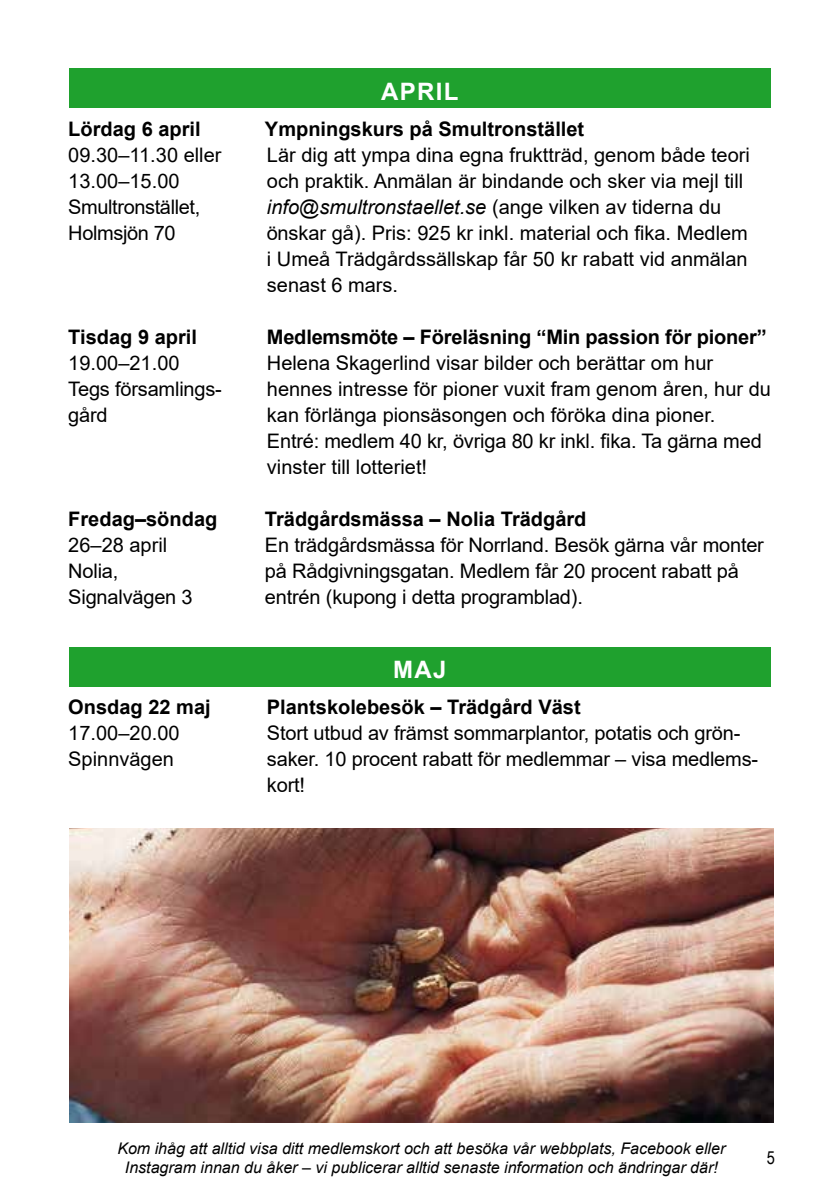
<style>
.page{position:relative;width:840px;height:1191px;background:#fff}
.page>*{position:absolute;margin:0;border:0;box-sizing:border-box;transform-origin:0 0}
.t1{font:700 24px "Arial";letter-spacing:.055em;color:#fff}
.t2{font:20px/26px "Arial";color:#000}
.t3{font:700 20px "Arial";color:#000}
.t4{font:italic 20px "Arial";color:#000}
.t5{font:20px "Arial";letter-spacing:-.02em;color:#000}
.t6{font:18px "Arial Narrow";color:#000}
.t7{font:italic 16px/19.2px "Arial";color:#000;text-align:center}
.s1{font-style:normal}
</style>
<div class="page">
<div style="left:69px;top:69px;width:701px;height:39px;background:#1fa12e"></div>
<div style="left:69px;top:647px;width:701px;height:39px;background:#1fa12e"></div>
<img style="left:69px;top:828px;width:703px;height:295px">
<p class="t1" style="left:381px;top:75px;width:79px">APRIL</p>
<p class="t3" style="left:68px;top:114px;width:134px">Lördag 6 april</p>
<p class="t3" style="left:265px;top:114px;width:320px">Ympningskurs på Smultronstället</p>
<p class="t2" style="left:68px;top:141px;width:155px">09.30–11.30 eller</p>
<p class="t2" style="left:267px;top:141px;width:484px">Lär dig att ympa dina egna fruktträd, genom både teori</p>
<p class="t2" style="left:68px;top:167px;width:113px">13.00–15.00</p>
<p class="t2" style="left:267px;top:167px;width:477px">och praktik. Anmälan är bindande och sker via mejl till</p>
<p class="t5" style="left:68px;top:193px;width:133px">Smultronstället,</p>
<p class="t4" style="left:267px;top:194px;width:455px">info@smultronstaellet.se <span class="s1">(ange vilken av tiderna du</span></p>
<p class="t5" style="left:68px;top:219px;width:109px">Holmsjön 70</p>
<p class="t2" style="left:267px;top:219px;width:482px;text-align:justify">önskar gå). Pris: 925 kr inkl. material och fika. Medlem i Umeå Trädgårdssällskap får 50 kr rabatt vid anmälan senast 6 mars.</p>
<p class="t3" style="left:68px;top:322px;width:130px">Tisdag 9 april</p>
<p class="t3" style="left:267px;top:322px;width:501px">Medlemsmöte – Föreläsning “Min passion för pioner”</p>
<p class="t2" style="left:68px;top:349px;width:113px">19.00–21.00</p>
<p class="t2" style="left:267px;top:349px;width:447px">Helena Skagerlind visar bilder och berättar om hur</p>
<p class="t2" style="left:68px;top:375px;width:155px">Tegs församlings-</p>
<p class="t2" style="left:267px;top:375px;width:505px">hennes intresse för pioner vuxit fram genom åren, hur du</p>
<p class="t2" style="left:68px;top:401px;width:41px">gård</p>
<p class="t2" style="left:267px;top:401px;width:496px">kan förlänga pionsäsongen och föröka dina pioner.<br>Entré: medlem 40 kr, övriga 80 kr inkl. fika. Ta gärna med vinster till lotteriet!</p>
<p class="t3" style="left:68px;top:504px;width:150px">Fredag–söndag</p>
<p class="t3" style="left:265px;top:504px;width:323px">Trädgårdsmässa – Nolia Trädgård</p>
<p class="t2" style="left:68px;top:531px;width:100px">26–28 april</p>
<p class="t2" style="left:265px;top:531px;width:500px">En trädgårdsmässa för Norrland. Besök gärna vår monter</p>
<p class="t2" style="left:68px;top:557px;width:52px">Nolia,</p>
<p class="t2" style="left:265px;top:557px;width:475px">på Rådgivningsgatan. Medlem får 20 procent rabatt på</p>
<p class="t2" style="left:68px;top:583px;width:126px">Signalvägen 3</p>
<p class="t2" style="left:265px;top:583px;width:319px">entrén (kupong i detta programblad).</p>
<p class="t1" style="left:393px;top:653px;width:55px">MAJ</p>
<p class="t3" style="left:68px;top:693px;width:144px">Onsdag 22 maj</p>
<p class="t3" style="left:267px;top:693px;width:315px">Plantskolebesök – Trädgård Väst</p>
<p class="t2" style="left:68px;top:720px;width:113px">17.00–20.00</p>
<p class="t2" style="left:267px;top:720px;width:474px">Stort utbud av främst sommarplantor, potatis och grön-</p>
<p class="t2" style="left:68px;top:746px;width:107px">Spinnvägen</p>
<p class="t2" style="left:267px;top:746px;width:492px">saker. 10 procent rabatt för medlemmar – visa medlems&shy;kort!</p>
<p class="t7" style="left:117px;top:1139px;width:609px">Kom ihåg att alltid visa ditt medlemskort och att besöka vår webbplats, Facebook eller<br>Instagram innan du åker – vi publicerar alltid senaste information och ändringar där!</p>
<p class="t6" style="left:766px;top:1144px;width:10px">5</p>
</div>
